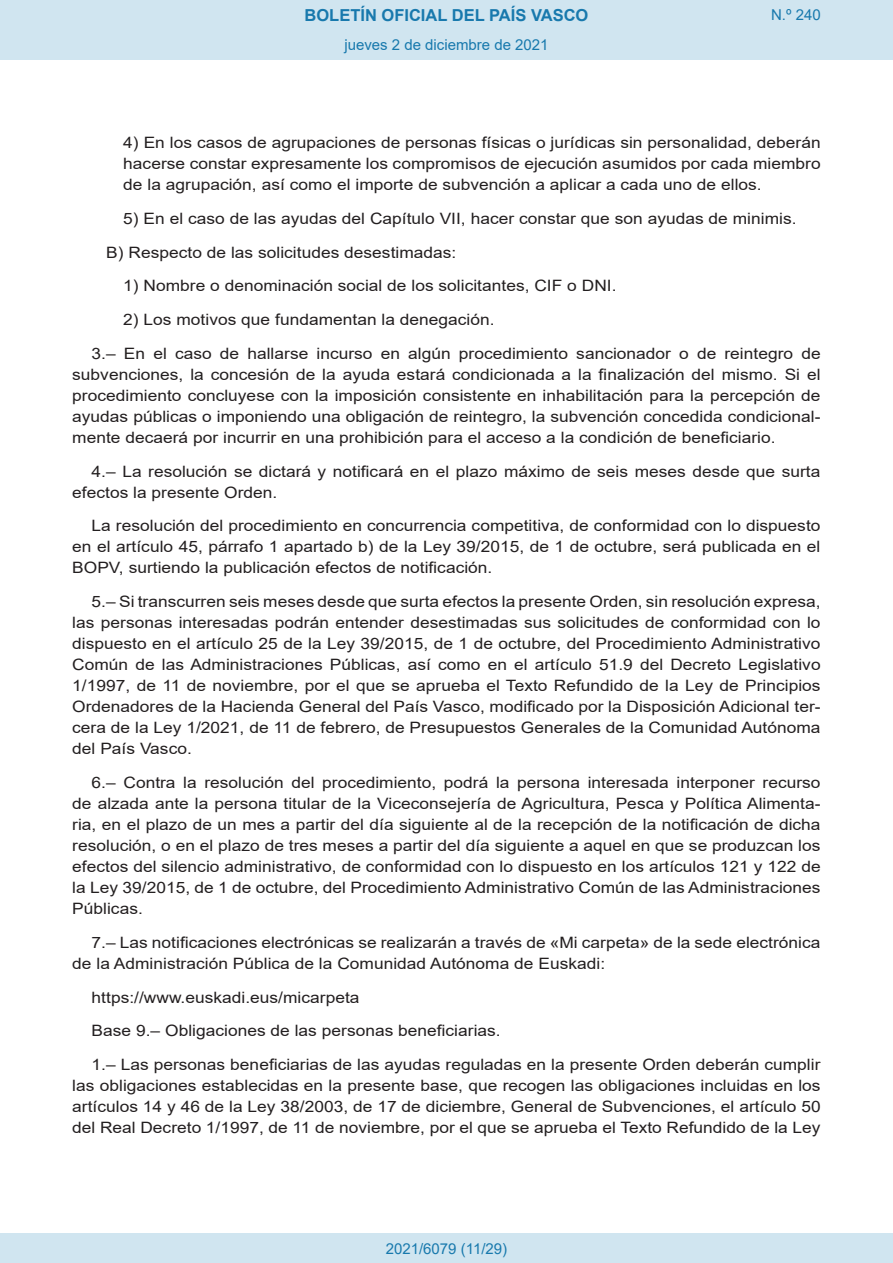
<style>
.page{position:relative;width:893px;height:1263px;background:#fff}
.page>*{position:absolute;margin:0;border:0;box-sizing:border-box;transform-origin:0 0}
.t1{font:700 16.5px "Arial";color:#1879ad}
.BOPVDetalle{font:15.6px/21px "Arial";color:#231f20;text-align:justify;scale:1.11 1}
.BOPVDetalle2{font:15.6px/21px "Arial";color:#231f20;text-align:justify;scale:1.11 1}
.BOPVDetalle1{font:15.6px "Arial";color:#231f20;scale:1.11 1}
.Paginacion_Centro{font:15px "Arial";color:#1879ad}
</style>
<div class="page">
<div style="left:0;top:0;width:893px;height:60px;background:#d0e5f0"></div>
<div style="left:0;top:1233px;width:893px;height:30px;background:#d0e5f0"></div>
<p class="t1" style="left:305px;top:3px;width:285px">BOLETÍN OFICIAL DEL PAÍS VASCO</p>
<p class="Paginacion_Centro" style="left:344px;top:35px;width:206px">jueves 2 de diciembre de 2021</p>
<p class="Paginacion_Centro" style="left:771px;top:5px;width:51px">N.º 240</p>
<p class="BOPVDetalle2" style="left:123px;top:132px;width:630px">4) En los casos de agrupaciones de personas físicas o jurídicas sin personalidad, deberán hacerse constar expresamente los compromisos de ejecución asumidos por cada miembro de la agrupación, así como el importe de subvención a aplicar a cada uno de ellos.</p>
<p class="BOPVDetalle2" style="left:123px;top:208px;width:608px">5) En el caso de las ayudas del Capítulo VII, hacer constar que son ayudas de minimis.</p>
<p class="BOPVDetalle1" style="left:106px;top:241px;width:317px">B) Respecto de las solicitudes desestimadas:</p>
<p class="BOPVDetalle2" style="left:123px;top:275px;width:446px">1) Nombre o denominación social de los solicitantes, CIF o DNI.</p>
<p class="BOPVDetalle2" style="left:123px;top:309px;width:336px">2) Los motivos que fundamentan la denegación.</p>
<p class="BOPVDetalle" style="left:72px;top:343px;width:676px;text-indent:19px">3.– En el caso de hallarse incurso en algún procedimiento sancionador o de reintegro de subvenciones, la concesión de la ayuda estará condicionada a la finalización del mismo. Si el procedimiento concluyese con la imposición consistente en inhabilitación para la percepción de ayudas públicas o imponiendo una obligación de reintegro, la subvención concedida condicional&shy;mente decaerá por incurrir en una prohibición para el acceso a la condición de beneficiario.</p>
<p class="BOPVDetalle" style="left:72px;top:461px;width:675px;text-indent:19px">4.– La resolución se dictará y notificará en el plazo máximo de seis meses desde que surta efectos la presente Orden.</p>
<p class="BOPVDetalle" style="left:72px;top:515px;width:676px;text-indent:19px">La resolución del procedimiento en concurrencia competitiva, de conformidad con lo dispuesto en el artículo 45, párrafo 1 apartado b) de la Ley 39/2015, de 1 de octubre, será publicada en el BOPV, surtiendo la publicación efectos de notificación.</p>
<p class="BOPVDetalle" style="left:72px;top:591px;width:676px;text-indent:19px">5.– Si transcurren seis meses desde que surta efectos la presente Orden, sin resolución expresa, las personas interesadas podrán entender desestimadas sus solicitudes de conformidad con lo dispuesto en el artículo 25 de la Ley 39/2015, de 1 de octubre, del Procedimiento Administrativo Común de las Administraciones Públicas, así como en el artículo 51.9 del Decreto Legislativo 1/1997, de 11 de noviembre, por el que se aprueba el Texto Refundido de la Ley de Principios Ordenadores de la Hacienda General del País Vasco, modificado por la Disposición Adicional ter&shy;cera de la Ley 1/2021, de 11 de febrero, de Presupuestos Generales de la Comunidad Autónoma del País Vasco.</p>
<p class="BOPVDetalle" style="left:72px;top:772px;width:676px;text-indent:19px">6.– Contra la resolución del procedimiento, podrá la persona interesada interponer recurso de alzada ante la persona titular de la Viceconsejería de Agricultura, Pesca y Política Alimenta&shy;ria, en el plazo de un mes a partir del día siguiente al de la recepción de la notificación de dicha resolución, o en el plazo de tres meses a partir del día siguiente a aquel en que se produzcan los efectos del silencio administrativo, de conformidad con lo dispuesto en los artículos 121 y 122 de la Ley 39/2015, de 1 de octubre, del Procedimiento Administrativo Común de las Administraciones Públicas.</p>
<p class="BOPVDetalle" style="left:72px;top:932px;width:675px;text-indent:19px">7.– Las notificaciones electrónicas se realizarán a través de «Mi carpeta» de la sede electrónica de la Administración Pública de la Comunidad Autónoma de Euskadi:</p>
<p class="BOPVDetalle" style="left:92px;top:986px;width:243px">https://www.euskadi.eus/micarpeta</p>
<p class="BOPVDetalle" style="left:92px;top:1020px;width:370px">Base 9.– Obligaciones de las personas beneficiarias.</p>
<p class="BOPVDetalle" style="left:72px;top:1054px;width:676px;text-indent:19px">1.– Las personas beneficiarias de las ayudas reguladas en la presente Orden deberán cumplir las obligaciones establecidas en la presente base, que recogen las obligaciones incluidas en los artículos 14 y 46 de la Ley 38/2003, de 17 de diciembre, General de Subvenciones, el artículo 50 del Real Decreto 1/1997, de 11 de noviembre, por el que se aprueba el Texto Refundido de la Ley</p>
<p class="Paginacion_Centro" style="left:386px;top:1238px;width:123px">2021/6079 (11/29)</p>
</div>
